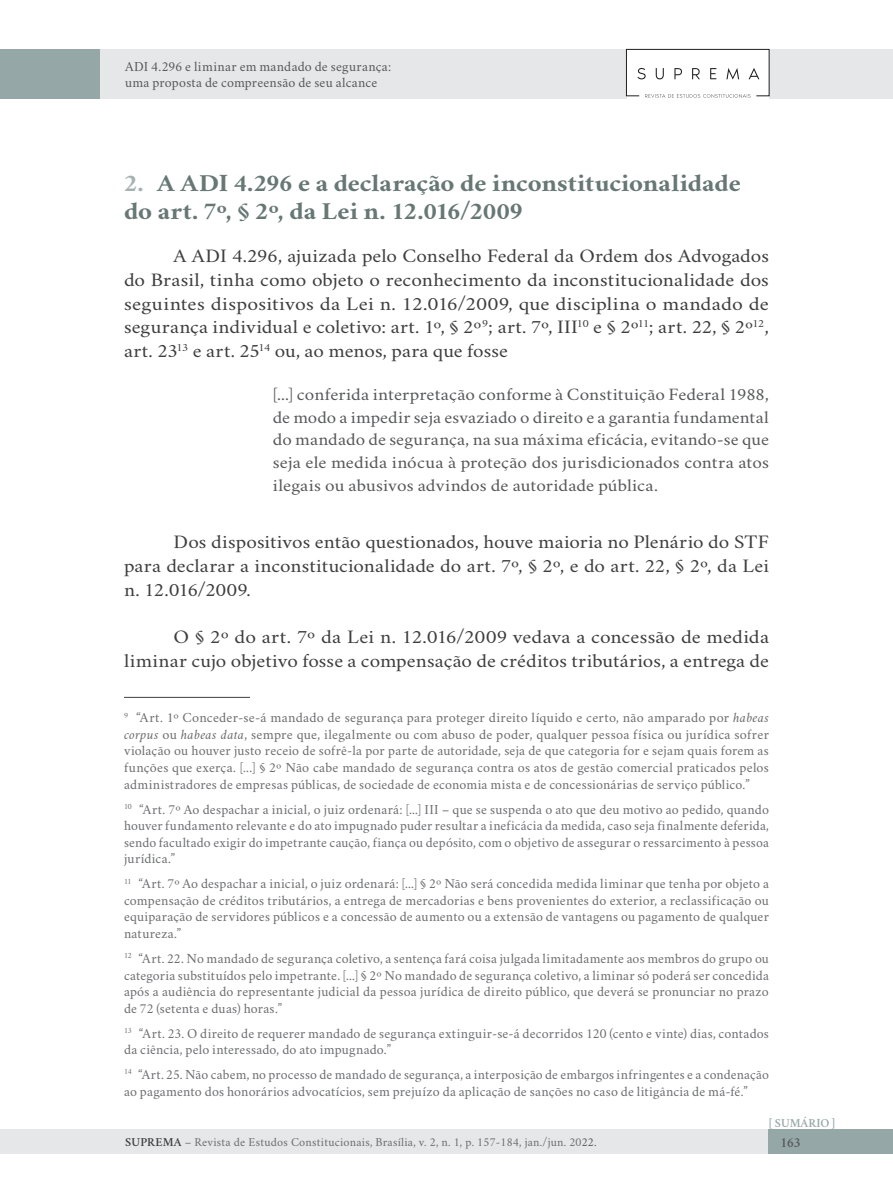
<style>
.page{position:relative;width:893px;height:1191px;background:#fff}
.page>*{position:absolute;margin:0;border:0;box-sizing:border-box;transform-origin:0 0}
.t1{font:700 24.5px/28px "Crimson";color:#667774;scale:1.1 1}
.texto_corrido_pt{font:19.25px/23.8px "Crimson";letter-spacing:.005em;color:#3e3e3f;text-align:justify;scale:1.1 1}
.texto_corrido_pt-2{font:19.25px/23.8px "Crimson";letter-spacing:.005em;color:#3e3e3f;text-align:right;scale:1.11 1}
.TEXTO_CORRIDO_COM_R{font:17.5px/22.8px "Crimson";letter-spacing:.005em;color:#57585a;text-align:justify;scale:1.1 1}
.FOOTNOTE{font:14px/16.6px "Crimson";letter-spacing:.015em;color:#6c6d70;text-align:justify}
.t2{font:14px/15.8px "Crimson";letter-spacing:.015em;color:#57585a}
.t3{font:600 14px "Crimson";color:#57585a}
.t4{font:12.25px "Crimson";letter-spacing:.02em;color:#6c6d70}
.t5{font:600 12.25px "Crimson";color:#96a7a7}
.s1{color:#a7b0b0}
.s2{font-style:italic}
.s3{font-weight:600;color:#3e3e3f}
.s4{color:#57585a}
</style>
<div class="page">
<div style="left:0;top:49px;width:893px;height:50px;background:#e6e7e9"></div>
<div style="left:0;top:1129px;width:844px;height:25px;background:#e6e7e9"></div>
<div style="left:769px;top:1129px;width:124px;height:25px;background:#96a7a7"></div>
<div style="left:627px;top:50px;width:142px;height:49px;background:#fff"></div>
<svg style="left:626px;top:48px;width:144px;height:50px"></svg>
<div style="left:0;top:49px;width:100px;height:50px;background:#96a7a7"></div>
<hr style="left:124px;top:697px;width:126px;height:1px;background:#3e3e3f">
<p class="t2" style="left:125px;top:57px;width:268px">ADI 4.296 e liminar em mandado de segurança: uma proposta de compreensão de seu alcance</p>
<p class="t1" style="left:124px;top:168px;width:562px"><span class="s1">2.</span> A ADI 4.296 e a declaração de inconstitucionalidade do art. 7º, § 2º, da Lei n. 12.016/2009</p>
<p class="texto_corrido_pt" style="left:124px;top:241px;width:588px;text-indent:50px">A ADI 4.296, ajuizada pelo Conselho Federal da Ordem dos Advogados do Brasil, tinha como objeto o reconhecimento da inconstitucionalidade dos seguintes dispositivos da Lei n. 12.016/2009, que disciplina o mandado de segurança individual e coletivo: art. 1º, § 2º<sup>9</sup>; art. 7º, III<sup>10</sup> e § 2º<sup>11</sup>; art. 22, § 2º<sup>12</sup>, art. 23<sup>13</sup> e art. 25<sup>14</sup> ou, ao menos, para que fosse</p>
<p class="TEXTO_CORRIDO_COM_R" style="left:273px;top:381px;width:453px">[...] conferida interpretação conforme à Constituição Federal 1988, de modo a impedir seja esvaziado o direito e a garantia fundamental do mandado de segurança, na sua máxima eficácia, evitando-se que seja ele medida inócua à proteção dos jurisdicionados contra atos ilegais ou abusivos advindos de autoridade pública.</p>
<p class="texto_corrido_pt" style="left:124px;top:527px;width:588px;text-indent:50px">Dos dispositivos então questionados, houve maioria no Plenário do STF para declarar a inconstitucionalidade do art. 7º, § 2º, e do art. 22, § 2º, da Lei n. 12.016/2009.</p>
<p class="texto_corrido_pt-2" style="left:124px;top:622px;width:583px">O § 2º do art. 7º da Lei n. 12.016/2009 vedava a concessão de medida liminar cujo objetivo fosse a compensação de créditos tributários, a entrega de</p>
<p class="FOOTNOTE" style="left:124px;top:707px;width:646px"><sup>9</sup> “Art. 1º Conceder-se-á mandado de segurança para proteger direito líquido e certo, não amparado por <span class="s2">habeas corpus</span> ou <span class="s2">habeas data</span>, sempre que, ilegalmente ou com abuso de poder, qualquer pessoa física ou jurídica sofrer violação ou houver justo receio de sofrê-la por parte de autoridade, seja de que categoria for e sejam quais forem as funções que exerça. [...] § 2º Não cabe mandado de segurança contra os atos de gestão comercial praticados pelos administradores de empresas públicas, de sociedade de economia mista e de concessionárias de serviço público.”</p>
<p class="FOOTNOTE" style="left:124px;top:799px;width:646px"><sup>10</sup> “Art. 7º Ao despachar a inicial, o juiz ordenará: [...] III – que se suspenda o ato que deu motivo ao pedido, quando houver fundamento relevante e do ato impugnado puder resultar a ineficácia da medida, caso seja finalmente deferida, sendo facultado exigir do impetrante caução, fiança ou depósito, com o objetivo de assegurar o ressarcimento à pessoa jurídica.”</p>
<p class="FOOTNOTE" style="left:124px;top:873px;width:646px"><sup>11</sup> “Art. 7º Ao despachar a inicial, o juiz ordenará: [...] § 2º Não será concedida medida liminar que tenha por objeto a compensação de créditos tributários, a entrega de mercadorias e bens provenientes do exterior, a reclassificação ou equiparação de servidores públicos e a concessão de aumento ou a extensão de vantagens ou pagamento de qualquer natureza.”</p>
<p class="FOOTNOTE" style="left:124px;top:948px;width:646px"><sup>12</sup> “Art. 22. No mandado de segurança coletivo, a sentença fará coisa julgada limitadamente aos membros do grupo ou categoria substituídos pelo impetrante. [...] § 2º No mandado de segurança coletivo, a liminar só poderá ser concedida após a audiência do representante judicial da pessoa jurídica de direito público, que deverá se pronunciar no prazo de 72 (setenta e duas) horas.”</p>
<p class="FOOTNOTE" style="left:124px;top:1023px;width:646px"><sup>13</sup> “Art. 23. O direito de requerer mandado de segurança extinguir-se-á decorridos 120 (cento e vinte) dias, contados da ciência, pelo interessado, do ato impugnado.”</p>
<p class="FOOTNOTE" style="left:124px;top:1064px;width:646px"><sup>14</sup> “Art. 25. Não cabem, no processo de mandado de segurança, a interposição de embargos infringentes e a condenação ao pagamento dos honorários advocatícios, sem prejuízo da aplicação de sanções no caso de litigância de má-fé.”</p>
<p class="t5" style="left:769px;top:1114px;width:68px">[ SUMÁRIO ]</p>
<p class="t4" style="left:125px;top:1132px;width:473px"><span class="s3">SUPREMA</span> – Revista de Estudos Constitucionais, Brasília, v. 2, n. 1, p. 157-184, jan./jun. 20<span class="s4">22.</span></p>
<p class="t3" style="left:781px;top:1132px;width:21px">163</p>
</div>
